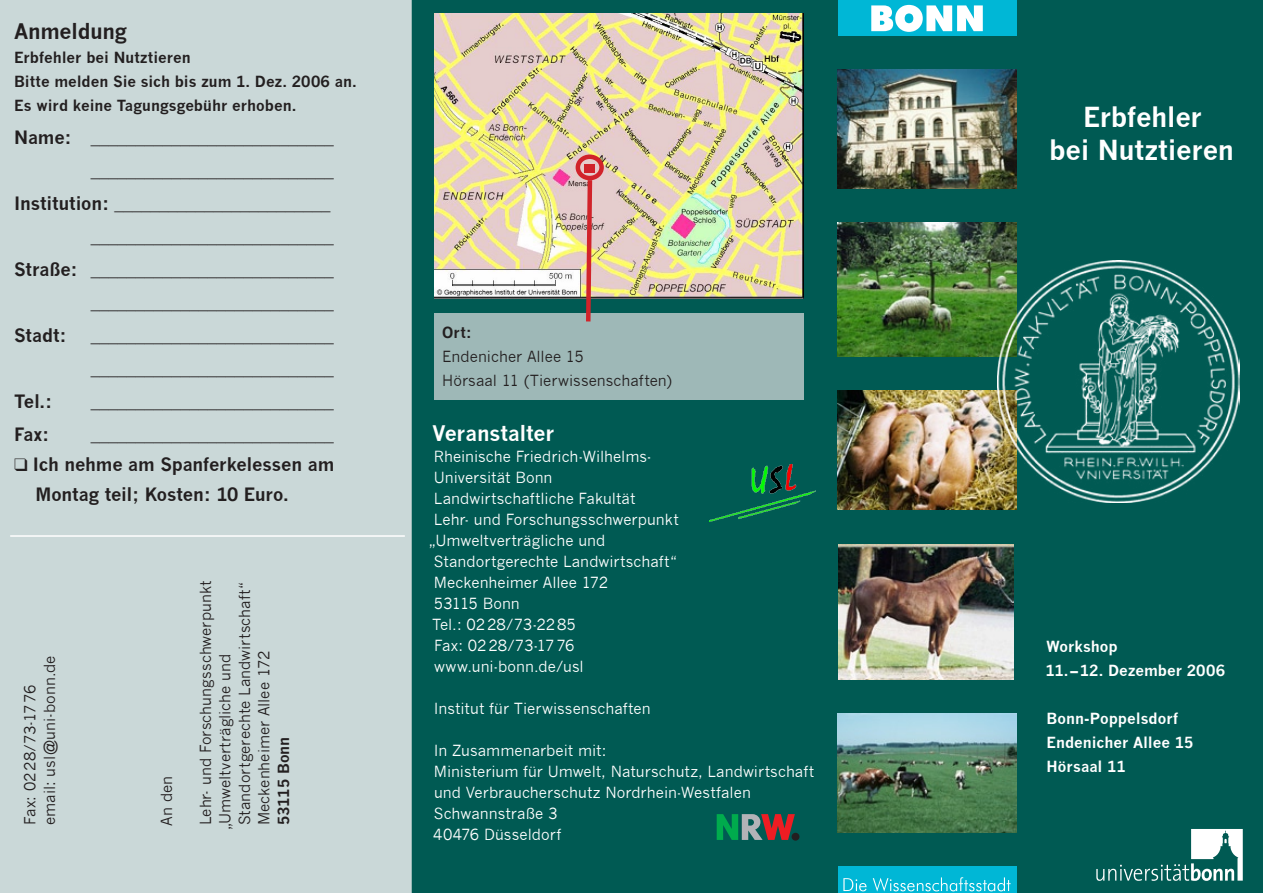
<style>
.page{position:relative;width:1263px;height:893px;background:#fff}
.page>*{position:absolute;margin:0;border:0;box-sizing:border-box;transform-origin:0 0}
.t1{font:700 27px/33px "News Gothic";letter-spacing:-.01em;color:#fff;text-align:center}
.t2{font:700 21px "News Gothic";letter-spacing:-.005em;color:#fff}
.t3{font:700 21px "News Gothic";letter-spacing:-.015em;color:#231f20}
.t4{font:700 18px/33px "News Gothic";letter-spacing:-.01em;color:#231f20}
.t5{font:15px/21px "News Gothic";color:#fff}
.t6{font:15px/19.5px "News Gothic";color:#231f20}
.t7{font:700 15px/24px "News Gothic";color:#231f20}
.t8{font:700 15px/24px "News Gothic";color:#fff}
.t9{font:15px "News Gothic";letter-spacing:-.02em;color:#fff}
</style>
<div class="page">
<div style="left:838px;top:0;width:425px;height:893px;background:#005a53"></div>
<div style="left:412px;top:0;width:426px;height:893px;background:#005a53"></div>
<div style="left:0;top:0;width:412px;height:893px;background:#cad8d8"></div>
<div style="left:838px;top:866px;width:178px;height:27px;background:#00b7d6"></div>
<svg style="left:843px;top:877px;width:168px;height:14px"></svg>
<div style="left:838px;top:0;width:178px;height:35px;background:#00b7d6"></div>
<svg style="left:871px;top:5px;width:112px;height:27px"></svg>
<img style="left:838px;top:69px;width:178px;height:119px">
<img style="left:709px;top:464px;width:106px;height:57px">
<div style="left:791px;top:833px;width:8px;height:8px;background:#231f20;border-radius:50%"></div>
<svg style="left:717px;top:814px;width:78px;height:26px"></svg>
<img style="left:434px;top:14px;width:370px;height:284px">
<div style="left:434px;top:313px;width:370px;height:87px;background:#9eb8b7"></div>
<div style="left:576px;top:154px;width:28px;height:26px;border:4px solid #d1232a;border-radius:50%"></div>
<svg style="left:584px;top:176px;width:10px;height:146px"></svg>
<div style="left:585px;top:164px;width:10px;height:9px;background:#d1232a"></div>
<svg style="left:1096px;top:829px;width:147px;height:52px"></svg>
<hr style="left:10px;top:535px;width:395px;height:2px;background:#fff">
<img style="left:839px;top:545px;width:175px;height:134px">
<img style="left:838px;top:390px;width:178px;height:120px">
<img style="left:838px;top:713px;width:178px;height:119px">
<img style="left:838px;top:222px;width:178px;height:134px">
<img style="left:998px;top:260px;width:242px;height:242px">
<h2 class="t3" style="left:14px;top:18px;width:114px">Anmeldung</h2>
<p class="t7" style="left:14px;top:45px;width:344px">Erbfehler bei Nutztieren<br>Bitte melden Sie sich bis zum 1. Dez. 2006 an.<br>Es wird keine Tagungsgebühr erhoben.</p>
<p class="t4" style="left:14px;top:120px;width:321px">Name: ___________________________</p>
<p class="t4" style="left:91px;top:153px;width:244px">___________________________</p>
<p class="t4" style="left:14px;top:186px;width:318px">Institution: ________________________</p>
<p class="t4" style="left:91px;top:219px;width:244px">___________________________</p>
<p class="t4" style="left:14px;top:252px;width:321px">Straße: ___________________________</p>
<p class="t4" style="left:91px;top:285px;width:244px">___________________________</p>
<p class="t4" style="left:14px;top:318px;width:54px">Stadt:</p>
<p class="t4" style="left:91px;top:318px;width:245px">___________________________ ___________________________</p>
<p class="t4" style="left:14px;top:384px;width:39px">Tel.:</p>
<p class="t4" style="left:91px;top:384px;width:244px">___________________________</p>
<p class="t4" style="left:14px;top:417px;width:36px">Fax:</p>
<p class="t4" style="left:91px;top:417px;width:245px">___________________________</p>
<p class="t4" style="left:36px;top:449px;width:300px;line-height:30px;text-indent:-21px">❑ Ich nehme am Spanferkelessen am<br>Montag teil; Kosten: 10 Euro.</p>
<p class="t6" style="left:20px;top:825px;width:171px;rotate:-90deg">Fax: 02 28/73-17 76 email: usl@uni-bonn.de</p>
<p class="t6" style="left:157px;top:826px;width:51px;rotate:-90deg">An den</p>
<p class="t6" style="left:196px;top:825px;width:246px;rotate:-90deg">Lehr- und Forschungsschwerpunkt</p>
<p class="t6" style="left:235px;top:825px;width:245px;rotate:-90deg">Standortgerechte Landwirtschaft“</p>
<p class="t6" style="left:254px;top:825px;width:176px;rotate:-90deg">Meckenheimer Allee 172</p>
<p class="t6" style="left:215px;top:830px;width:178px;rotate:-90deg">„Umweltverträgliche und</p>
<p class="t7" style="left:271px;top:825px;width:90px;rotate:-90deg">53115 Bonn</p>
<p class="t7" style="left:442px;top:321px;width:31px">Ort:</p>
<p class="t6" style="left:442px;top:345px;width:231px;line-height:24px">Endenicher Allee 15<br>Hörsaal 11 (Tierwissenschaften)</p>
<h2 class="t2" style="left:433px;top:421px;width:123px">Veranstalter</h2>
<p class="t5" style="left:434px;top:446px;width:219px">Rheinische Friedrich-Wilhelms-</p>
<p class="t5" style="left:434px;top:467px;width:120px">Universität Bonn</p>
<p class="t5" style="left:434px;top:488px;width:203px">Landwirtschaftliche Fakultät</p>
<p class="t5" style="left:434px;top:509px;width:246px">Lehr- und Forschungsschwerpunkt</p>
<p class="t5" style="left:429px;top:530px;width:178px">„Umweltverträgliche und</p>
<p class="t5" style="left:434px;top:551px;width:245px">Standortgerechte Landwirtschaft“</p>
<p class="t5" style="left:434px;top:572px;width:176px">Meckenheimer Allee 172</p>
<p class="t5" style="left:434px;top:593px;width:87px">53115 Bonn</p>
<p class="t5" style="left:432px;top:614px;width:145px">Tel.: 02 28/73-22 85</p>
<p class="t9" style="left:434px;top:637px;width:142px">Fax: 02 28/73-17 76</p>
<p class="t5" style="left:434px;top:656px;width:151px">www.uni-bonn.de/usl</p>
<p class="t5" style="left:434px;top:698px;width:218px">Institut für Tierwissenschaften</p>
<p class="t5" style="left:433px;top:740px;width:382px">In Zusammenarbeit mit:<br>Ministerium für Umwelt, Naturschutz, Landwirtschaft und Verbraucherschutz Nordrhein-Westfalen<br>Schwannstraße 3<br>40476 Düsseldorf</p>
<h1 class="t1" style="left:1049px;top:100px;width:186px">Erbfehler<br>bei Nutztieren</h1>
<p class="t8" style="left:1046px;top:635px;width:73px">Workshop</p>
<p class="t8" style="left:1045px;top:659px;width:181px">11. – 12. Dezember 2006</p>
<p class="t8" style="left:1046px;top:707px;width:148px">Bonn-Poppelsdorf<br>Endenicher Allee 15<br>Hörsaal 11</p>
</div>
